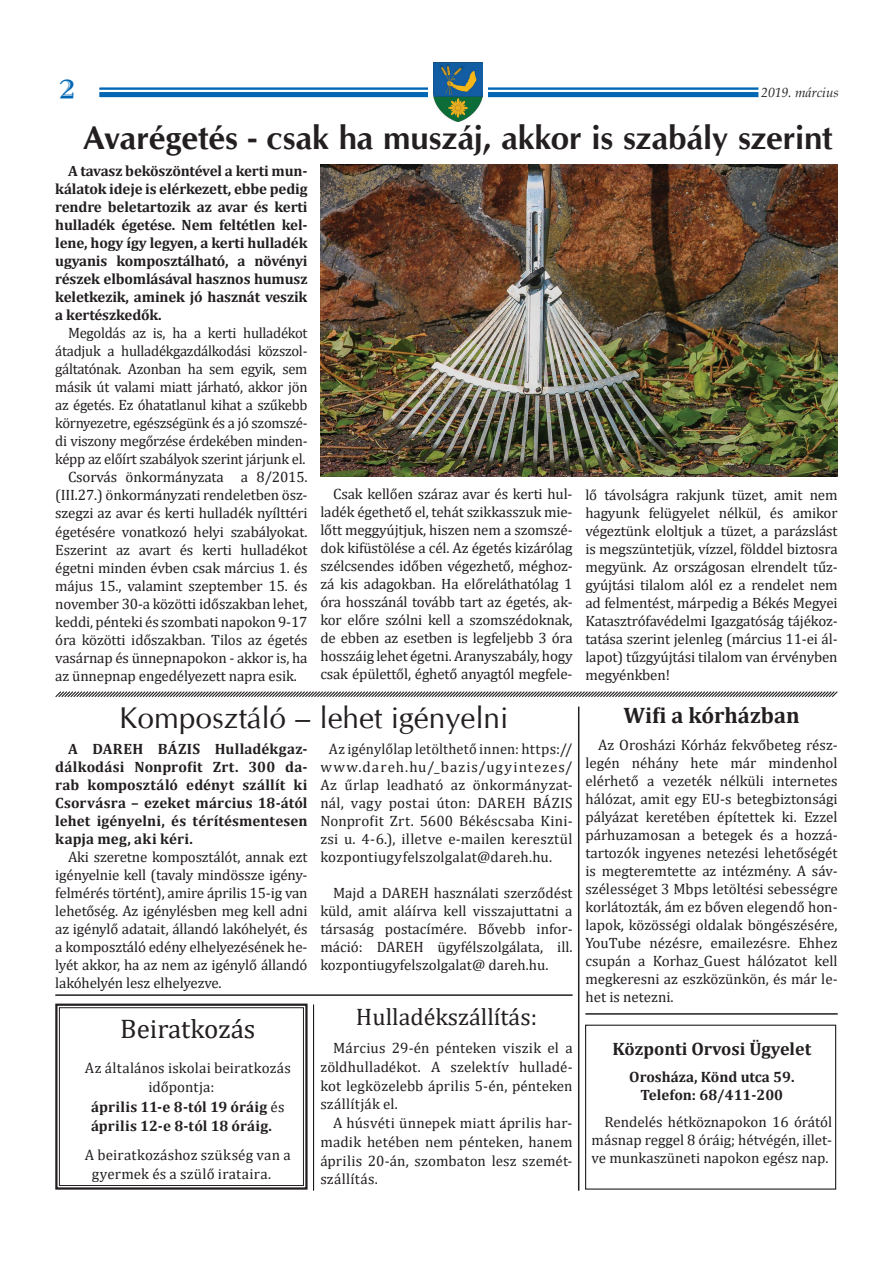
<style>
.page{position:relative;width:893px;height:1263px;background:#fff}
.page>*{position:absolute;margin:0;border:0;box-sizing:border-box;transform-origin:0 0}
.t1{font:700 33px "CG Omega";color:#231f20}
.t2{font:30px "CG Omega";color:#231f20}
.t3{font:27px "Cambria";color:#231f20}
.t4{font:700 27px "Garamond Handtooled PFL";color:#0166b3}
.t5{font:24px "Cambria";color:#231f20}
.t6{font:700 22.5px "Cambria";color:#231f20}
.t7{font:700 18px "Cambria";color:#231f20}
.t8{font:15px/18px "Cambria";letter-spacing:-.01em;color:#231f20;text-align:justify}
.t9{font:700 15px/18px "Cambria";color:#231f20;text-align:justify}
.t10{font:15px/19.5px "Cambria";letter-spacing:.015em;color:#231f20}
.t11{font:15px "Cambria";letter-spacing:.01em;color:#231f20}
.t12{font:italic 13.5px "Book Antiqua";color:#231f20}
.s1{font-weight:400}
</style>
<div class="page">
<svg style="left:99px;top:87px;width:659px;height:11px;fill:#0166b3"></svg>
<hr style="left:79px;top:90px;width:791px;height:2px;background:#fff">
<div style="left:428px;top:67px;width:60px;height:45px;background:#fff"></div>
<img style="left:433px;top:62px;width:49px;height:59px">
<svg style="left:55px;top:1003px;width:253px;height:187px"></svg>
<div style="left:59px;top:1007px;width:245px;height:179px;border:1px solid #231f20"></div>
<hr style="left:313px;top:1004px;width:1px;height:187px;background:#040503">
<svg style="left:55px;top:691px;width:783px;height:7px"></svg>
<hr style="left:585px;top:1013px;width:253px;height:2px;background:#231f20">
<hr style="left:578px;top:707px;width:1px;height:484px;background:#231f20">
<div style="left:585px;top:1025px;width:251px;height:164px;border:1px solid #231f20"></div>
<hr style="left:55px;top:994px;width:518px;height:2px;background:#231f20">
<img style="left:320px;top:165px;width:518px;height:312px">
<h3 class="t4" style="left:59px;top:73px;width:17px">2</h3>
<p class="t12" style="left:761px;top:83px;width:79px">2019. március</p>
<h1 class="t1" style="left:83px;top:117px;width:751px">Avarégetés - csak ha muszáj, akkor is szabály szerint</h1>
<p class="t9" style="left:55px;top:162px;width:254px;text-indent:13px">A tavasz beköszöntével a kerti mun&shy;kálatok ideje is elérkezett, ebbe pedig rendre beletartozik az avar és kerti hulladék égetése. Nem feltétlen kel&shy;lene, hogy így legyen, a kerti hulladék ugyanis komposztálható, a növényi részek elbomlásával hasznos humusz keletkezik, aminek jó hasznát veszik a kertészkedők.</p>
<p class="t8" style="left:68px;top:324px;width:241px">Megoldás az is, ha a kerti hulladékot</p>
<p class="t8" style="left:55px;top:342px;width:254px">átadjuk a hulladékgazdálkodási közszol-</p>
<p class="t8" style="left:55px;top:360px;width:254px">gáltatónak. Azonban ha sem egyik, sem</p>
<p class="t8" style="left:55px;top:378px;width:254px">másik út valami miatt járható, akkor jön</p>
<p class="t8" style="left:55px;top:396px;width:254px">az égetés. Ez óhatatlanul kihat a szűkebb</p>
<p class="t8" style="left:55px;top:414px;width:254px">környezetre, egészségünk és a jó szomszé-</p>
<p class="t8" style="left:55px;top:432px;width:254px">di viszony megőrzése érdekében minden-</p>
<p class="t8" style="left:55px;top:450px;width:252px">képp az előírt szabályok szerint járjunk el.</p>
<p class="t8" style="left:68px;top:468px;width:241px">Csorvás önkormányzata a 8/2015.</p>
<p class="t8" style="left:55px;top:486px;width:254px">(III.27.) önkormányzati rendeletben ös -</p>
<p class="t8" style="left:55px;top:504px;width:254px">szegzi az avar és kerti hulladék nyílttéri</p>
<p class="t8" style="left:55px;top:522px;width:254px">égetésére vonatkozó helyi szabályokat.</p>
<p class="t8" style="left:55px;top:540px;width:254px">Eszerint az avart és kerti hulladékot</p>
<p class="t8" style="left:55px;top:558px;width:254px">égetni minden évben csak március 1. és</p>
<p class="t8" style="left:55px;top:576px;width:254px">május 15., valamint szeptember 15. és</p>
<p class="t8" style="left:55px;top:594px;width:254px">november 30-a közötti időszakban lehet,</p>
<p class="t8" style="left:55px;top:612px;width:254px">keddi, pénteki és szombati napokon 9-17</p>
<p class="t8" style="left:55px;top:630px;width:254px">óra közötti időszakban. Tilos az égetés</p>
<p class="t8" style="left:55px;top:648px;width:254px">vasárnap és ünnepnapokon - akkor is, ha</p>
<p class="t8" style="left:55px;top:666px;width:243px">az ünnepnap engedélyezett napra esik.</p>
<p class="t8" style="left:320px;top:485px;width:254px;text-indent:13px">Csak kellően száraz avar és kerti hul&shy;ladék égethető el, tehát szikkasszuk mie&shy;lőtt meggyújtjuk, hiszen nem a szomszé&shy;dok kifüstölése a cél. Az égetés kizárólag szélcsendes időben végezhető, méghoz&shy;zá kis adagokban. Ha előreláthatólag 1 óra hosszánál tovább tart az égetés, ak&shy;kor előre szólni kell a szomszédoknak, de ebben az esetben is legfeljebb 3 óra hosszáig lehet égetni. Aranyszabály, hogy csak épülettől, éghető anyagtól megfele-</p>
<h2 class="t2" style="left:119px;top:700px;width:391px">Komposztáló – lehet igényelni</h2>
<p class="t9" style="left:55px;top:739px;width:254px;text-indent:13px">A DAREH BÁZIS Hulladékgaz&shy;dálkodási Nonprofit Zrt. 300 da&shy;rab komposztáló edényt szállít ki Csorvásra – ezeket március 18-ától lehet igényelni, és térítésmentesen kapja meg, aki kéri.</p>
<p class="t8" style="left:55px;top:848px;width:254px;text-indent:13px">Aki szeretne komposztálót, annak ezt igényelnie kell (tavaly mindössze igény&shy;felmérés történt), amire április 15-ig van lehetőség. Az igénylésben meg kell adni az igénylő adatait, állandó lakóhelyét, és a komposztáló edény elhelyezésének he&shy;lyét akkor, ha az nem az igénylő állandó lakóhelyén lesz elhelyezve.</p>
<h3 class="t3" style="left:120px;top:1013px;width:137px">Beiratkozás</h3>
<p class="t11" style="left:85px;top:1059px;width:208px">Az általános iskolai beiratkozás</p>
<p class="t8" style="left:148px;top:1078px;width:68px">időpontja:</p>
<p class="t9" style="left:91px;top:1097px;width:195px">április 11-e 8-tól 19 óráig <span class="s1">és</span></p>
<p class="t9" style="left:91px;top:1117px;width:183px">április 12-e 8-tól 18 óráig.</p>
<p class="t10" style="left:92px;top:1145px;width:201px;text-indent:-7px">A beiratkozáshoz szükség van a gyermek és a szülő irataira.</p>
<p class="t8" style="left:320px;top:739px;width:254px;text-indent:9px">Az igénylőlap letölthető innen: https:// www.dareh.hu/_bazis/ugyintezes/ Az űrlap leadható az önkormányzat&shy;nál, vagy postai úton: DAREH BÁZIS Nonprofit Zrt. 5600 Békéscsaba Kini&shy;zsi u. 4-6.), illetve e-mailen keresztül kozpontiugyfelszolgalat@dareh.hu.</p>
<p class="t8" style="left:320px;top:883px;width:254px;text-indent:13px">Majd a DAREH használati szerződést küld, amit aláírva kell visszajuttatni a társaság postacímére. Bővebb infor&shy;máció: DAREH ügyfélszolgálata, ill. kozpontiugyfelszolgalat@ dareh.hu.</p>
<h3 class="t5" style="left:356px;top:1003px;width:183px">Hulladékszállítás:</h3>
<p class="t8" style="left:320px;top:1039px;width:254px;line-height:18.8px;text-indent:13px">Március 29-én pénteken viszik el a zöldhulladékot. A szelektív hulladé&shy;kot legközelebb április 5-én, pénteken szállítják el.</p>
<p class="t8" style="left:320px;top:1114px;width:254px;line-height:18.8px;text-indent:13px">A húsvéti ünnepek miatt április har&shy;madik hetében nem pénteken, hanem április 20-án, szombaton lesz szemét&shy;szállítás.</p>
<p class="t8" style="left:585px;top:486px;width:254px">lő távolságra rakjunk tüzet, amit nem hagyunk felügyelet nélkül, és amikor végeztünk eloltjuk a tüzet, a parázslást is megszüntetjük, vízzel, földdel biztosra megyünk. Az országosan elrendelt tűz&shy;gyújtási tilalom alól ez a rendelet nem ad felmentést, márpedig a Békés Megyei Katasztrófavédelmi Igazgatóság tájékoz&shy;tatása szerint jelenleg (március 11-ei ál&shy;lapot) tűzgyújtási tilalom van érvényben megyénkben!</p>
<h3 class="t6" style="left:623px;top:700px;width:178px">Wifi a kórházban</h3>
<p class="t8" style="left:585px;top:736px;width:254px;text-indent:13px">Az Orosházi Kórház fekvőbeteg rész&shy;legén néhány hete már mindenhol elérhető a vezeték nélküli internetes hálózat, amit egy EU-s betegbiztonsági pályázat keretében építettek ki. Ezzel párhuzamosan a betegek és a hozzá&shy;tartozók ingyenes netezési lehetőségét is megteremtette az intézmény. A sáv&shy;szélességet 3 Mbps letöltési sebességre korlátozták, ám ez bőven elegendő hon&shy;lapok, közösségi oldalak böngészésére, YouTube nézésre, emailezésre. Ehhez csupán a Korhaz_Guest hálózatot kell megkeresni az eszközünkön, és már le&shy;het is netezni.</p>
<p class="t7" style="left:613px;top:1036px;width:200px">Központi Orvosi Ügyelet</p>
<p class="t9" style="left:629px;top:1068px;width:167px;text-align:center">Orosháza, Könd utca 59.<br>Telefon: 68/411-200</p>
<p class="t8" style="left:592px;top:1113px;width:242px;text-indent:13px">Rendelés hétköznapokon 16 órától másnap reggel 8 óráig; hétvégén, illet&shy;ve munkaszüneti napokon egész nap.</p>
</div>
